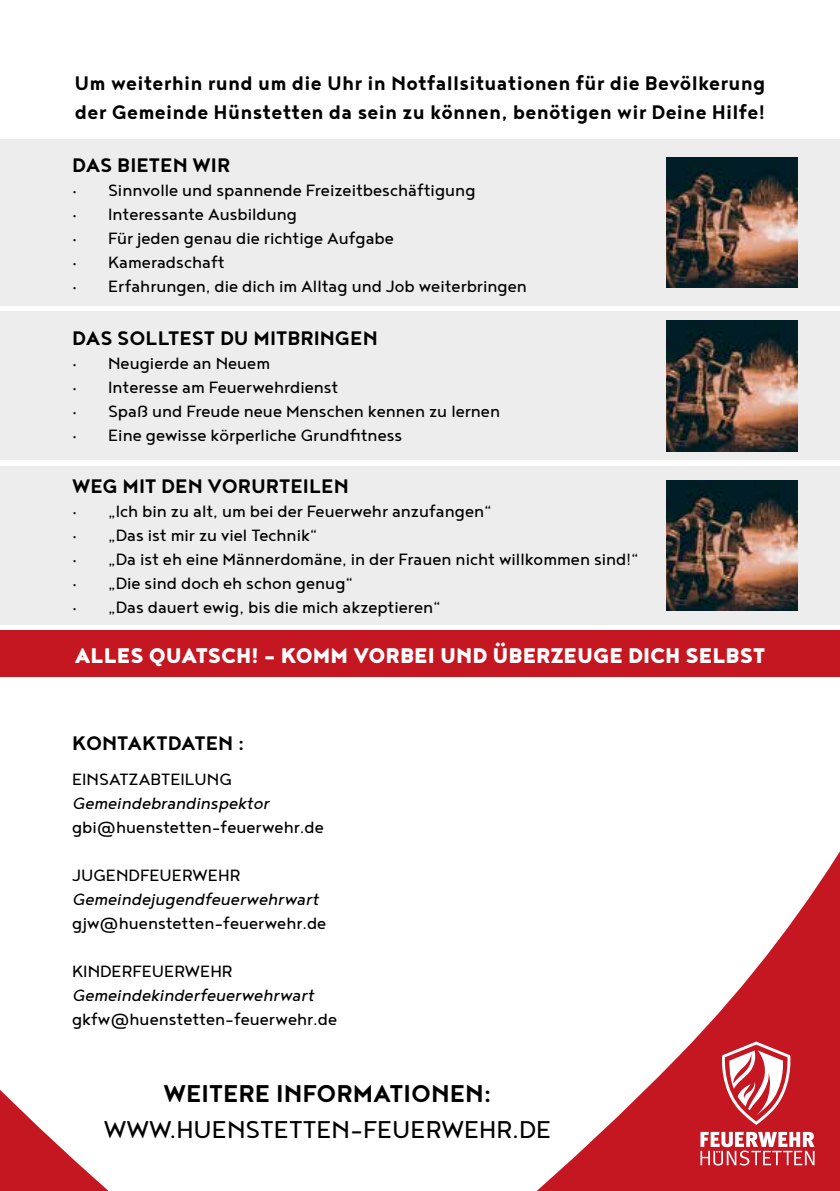
<style>
.page{position:relative;width:840px;height:1191px;background:#fff}
.page>*{position:absolute;margin:0;border:0;box-sizing:border-box;transform-origin:0 0}
.t1{font:29.8px "Noyh";color:#000}
.t2{font:700 29.8px "Noyh";color:#000}
.t3{font:900 26px "Noyh";color:#fff}
.t4{font:700 24px/28.8px "Noyh";letter-spacing:.01em;color:#000}
.t5{font:20px "Noyh";color:#000}
.t6{font:italic 20px "Noyh";color:#000}
</style>
<div class="page">
<div style="left:0;top:139px;width:839px;height:167px;background:#ededed"></div>
<div style="left:0;top:312px;width:839px;height:148px;background:#ededed"></div>
<div style="left:0;top:466px;width:839px;height:158px;background:#ededed"></div>
<div style="left:0;top:630px;width:839px;height:46px;background:#c51721"></div>
<svg style="left:0;top:853px;width:839px;height:338px"></svg>
<svg style="left:719px;top:1041px;width:73px;height:84px"></svg>
<svg style="left:700px;top:1131px;width:114px;height:34px"></svg>
<img style="left:666px;top:321px;width:130px;height:130px">
<img style="left:666px;top:157px;width:130px;height:130px">
<img style="left:666px;top:480px;width:130px;height:130px">
<p class="t4" style="left:74px;top:68px;width:692px">Um weiterhin rund um die Uhr in Notfallsituationen für die Bevölkerung der Gemeinde Hünstetten da sein zu können, benötigen wir Deine Hilfe!</p>
<p class="t4" style="left:72px;top:150px;width:159px">DAS BIETEN WIR</p>
<p class="t5" style="left:72px;top:179px;width:405px">• Sinnvolle und spannende Freizeitbeschäftigung</p>
<p class="t5" style="left:72px;top:203px;width:226px">• Interessante Ausbildung</p>
<p class="t5" style="left:72px;top:227px;width:323px">• Für jeden genau die richtige Aufgabe</p>
<p class="t5" style="left:72px;top:251px;width:154px">• Kameradschaft</p>
<p class="t5" style="left:72px;top:275px;width:456px">• Erfahrungen, die dich im Alltag und Job weiterbringen</p>
<p class="t4" style="left:72px;top:322px;width:307px">DAS SOLLTEST DU MITBRINGEN</p>
<p class="t5" style="left:72px;top:352px;width:199px">• Neugierde an Neuem</p>
<p class="t5" style="left:72px;top:376px;width:268px">• Interesse am Feuerwehrdienst</p>
<p class="t5" style="left:72px;top:400px;width:429px">• Spaß und Freude neue Menschen kennen zu lernen</p>
<p class="t5" style="left:72px;top:424px;width:331px">• Eine gewisse körperliche Grundfitness</p>
<p class="t4" style="left:72px;top:471px;width:278px">WEG MIT DEN VORURTEILEN</p>
<p class="t5" style="left:72px;top:500px;width:421px">• „Ich bin zu alt, um bei der Feuerwehr anzufangen“</p>
<p class="t5" style="left:72px;top:524px;width:247px">• „Das ist mir zu viel Technik“</p>
<p class="t5" style="left:72px;top:548px;width:567px">• „Da ist eh eine Männerdomäne, in der Frauen nicht willkommen sind!“</p>
<p class="t5" style="left:72px;top:572px;width:282px">• „Die sind doch eh schon genug“</p>
<p class="t5" style="left:72px;top:596px;width:370px">• „Das dauert ewig, bis die mich akzeptieren“</p>
<h2 class="t3" style="left:75px;top:640px;width:691px">ALLES QUATSCH! – KOMM VORBEI UND ÜBERZEUGE DICH SELBST</h2>
<p class="t4" style="left:72px;top:727px;width:174px">KONTAKTDATEN :</p>
<p class="t5" style="left:72px;top:768px;width:161px">EINSATZABTEILUNG</p>
<p class="t6" style="left:72px;top:792px;width:198px">Gemeindebrandinspektor</p>
<p class="t5" style="left:72px;top:816px;width:253px">gbi@huenstetten-feuerwehr.de</p>
<p class="t5" style="left:72px;top:864px;width:170px">JUGENDFEUERWEHR</p>
<p class="t6" style="left:72px;top:888px;width:248px">Gemeindejugendfeuerwehrwart</p>
<p class="t5" style="left:72px;top:912px;width:256px">gjw@huenstetten-feuerwehr.de</p>
<p class="t5" style="left:72px;top:960px;width:162px">KINDERFEUERWEHR</p>
<p class="t6" style="left:72px;top:984px;width:243px">Gemeindekinderfeuerwehrwart</p>
<p class="t5" style="left:72px;top:1008px;width:266px">gkfw@huenstetten-feuerwehr.de</p>
<h1 class="t2" style="left:163px;top:1076px;width:329px">WEITERE INFORMATIONEN:</h1>
<h1 class="t1" style="left:104px;top:1113px;width:448px">WWW.HUENSTETTEN-FEUERWEHR.DE</h1>
</div>
